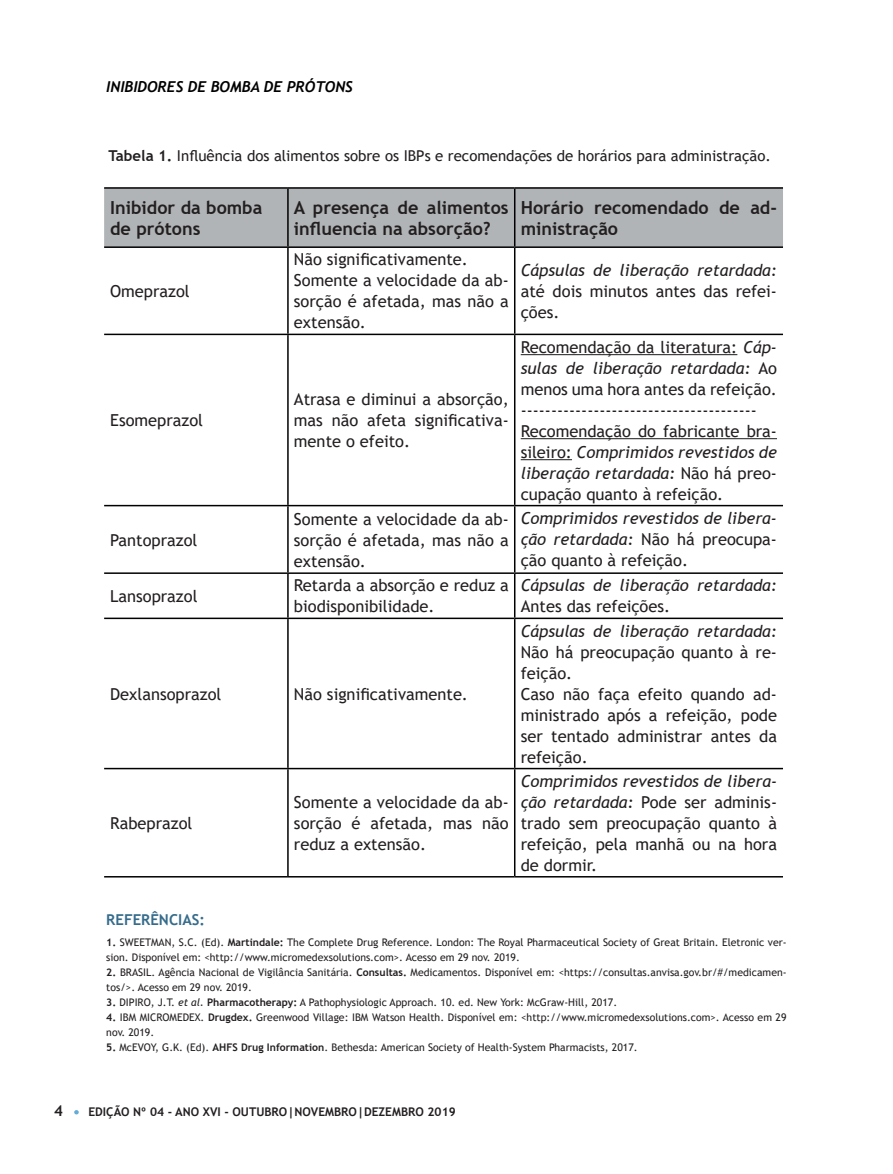
<style>
.page{position:relative;width:893px;height:1174px;background:#fff}
.page>*{position:absolute;margin:0;border:0;box-sizing:border-box;transform-origin:0 0}
.t1{font:700 18px/21px "Trebuchet MS";color:#231f20}
.t2{font:16.5px/21px "Trebuchet MS";color:#231f20}
.t3{font:italic 16.5px/21px "Trebuchet MS";color:#231f20;text-align:justify}
.t4{font:15px "Trebuchet MS";color:#231f20}
.t5{font:italic 700 15px "Trebuchet";color:#000}
.t6{font:700 15px "Trebuchet MS";color:#366c8b}
.t7{font:700 15px "Trebuchet MS";color:#231f20}
.t8{font:700 12px "Trebuchet MS";color:#231f20}
.t9{font:10.5px/15px "Trebuchet MS";color:#231f20}
.s1{font-weight:700}
.s2{font-style:italic}
.s3{font-style:normal}
</style>
<div class="page">
<svg style="left:74px;top:1110px;width:5px;height:4px"></svg>
<div style="left:104px;top:189px;width:679px;height:57px;background:#b0b4b6"></div>
<hr style="left:288px;top:187px;width:227px;height:2px;background:#000">
<hr style="left:515px;top:187px;width:268px;height:2px;background:#000">
<hr style="left:514px;top:189px;width:1px;height:57px;background:#000">
<hr style="left:288px;top:246px;width:227px;height:2px;background:#000">
<hr style="left:515px;top:246px;width:268px;height:2px;background:#000">
<hr style="left:514px;top:248px;width:1px;height:86px;background:#000">
<hr style="left:288px;top:334px;width:227px;height:1px;background:#000">
<hr style="left:515px;top:334px;width:268px;height:1px;background:#000">
<hr style="left:514px;top:335px;width:1px;height:170px;background:#000">
<hr style="left:288px;top:505px;width:227px;height:1px;background:#000">
<hr style="left:515px;top:505px;width:268px;height:1px;background:#000">
<hr style="left:514px;top:506px;width:1px;height:66px;background:#000">
<hr style="left:288px;top:572px;width:227px;height:2px;background:#000">
<hr style="left:515px;top:572px;width:268px;height:2px;background:#000">
<hr style="left:514px;top:574px;width:1px;height:43px;background:#000">
<hr style="left:288px;top:617px;width:227px;height:2px;background:#000">
<hr style="left:515px;top:617px;width:268px;height:2px;background:#000">
<hr style="left:514px;top:619px;width:1px;height:149px;background:#000">
<hr style="left:288px;top:768px;width:227px;height:1px;background:#000">
<hr style="left:515px;top:768px;width:268px;height:1px;background:#000">
<hr style="left:514px;top:769px;width:1px;height:107px;background:#000">
<hr style="left:288px;top:876px;width:227px;height:1px;background:#000">
<hr style="left:515px;top:876px;width:268px;height:1px;background:#000">
<hr style="left:104px;top:187px;width:184px;height:2px;background:#000">
<hr style="left:287px;top:189px;width:2px;height:57px;background:#000">
<hr style="left:104px;top:246px;width:184px;height:2px;background:#000">
<hr style="left:287px;top:248px;width:2px;height:86px;background:#000">
<hr style="left:104px;top:334px;width:184px;height:1px;background:#000">
<hr style="left:287px;top:335px;width:2px;height:170px;background:#000">
<hr style="left:104px;top:505px;width:184px;height:1px;background:#000">
<hr style="left:287px;top:506px;width:2px;height:66px;background:#000">
<hr style="left:104px;top:572px;width:184px;height:2px;background:#000">
<hr style="left:287px;top:574px;width:2px;height:43px;background:#000">
<hr style="left:104px;top:617px;width:184px;height:2px;background:#000">
<hr style="left:287px;top:619px;width:2px;height:149px;background:#000">
<hr style="left:104px;top:768px;width:184px;height:1px;background:#000">
<hr style="left:287px;top:769px;width:2px;height:107px;background:#000">
<hr style="left:104px;top:876px;width:184px;height:1px;background:#000">
<hr style="left:521px;top:354px;width:216px;height:1px;background:#231f20">
<hr style="left:521px;top:438px;width:256px;height:1px;background:#231f20">
<hr style="left:521px;top:459px;width:51px;height:1px;background:#231f20">
<p class="t7" style="left:54px;top:1101px;width:10px">4</p>
<p class="t5" style="left:106px;top:77px;width:248px">INIBIDORES DE BOMBA DE PRÓTONS</p>
<p class="t4" style="left:108px;top:146px;width:664px"><span class="s1">Tabela 1.</span> Influência dos alimentos sobre os IBPs e recomendações de horários para administração.</p>
<p class="t1" style="left:110px;top:197px;width:154px">Inibidor da bomba de prótons</p>
<p class="t1" style="left:294px;top:197px;width:216px">A presença de alimentos influencia na absorção?</p>
<p class="t1" style="left:521px;top:197px;width:258px">Horário recomendado de ad&shy;ministração</p>
<p class="t2" style="left:110px;top:280px;width:81px">Omeprazol</p>
<p class="t2" style="left:110px;top:409px;width:94px">Esomeprazol</p>
<p class="t2" style="left:110px;top:529px;width:89px">Pantoprazol</p>
<p class="t2" style="left:294px;top:249px;width:216px">Não significativamente.<br>Somente a velocidade da ab&shy;sorção é afetada, mas não a extensão.</p>
<p class="t3" style="left:521px;top:259px;width:258px">Cápsulas de liberação retardada:</p>
<p class="t2" style="left:521px;top:280px;width:258px">até dois minutos antes das refei&shy;ções.</p>
<p class="t2" style="left:294px;top:388px;width:216px;text-align:justify">Atrasa e diminui a absorção, mas não afeta significativa&shy;mente o efeito.</p>
<p class="t2" style="left:521px;top:336px;width:258px">Recomendação da literatura: <span class="s2">Cáp&shy;sulas de liberação retardada:</span> Ao menos uma hora antes da refeição. --------------------------------------- Recomendação do fabricante bra&shy;sileiro: <span class="s2">Comprimidos revestidos de liberação retardada:</span> Não há preo&shy;cupação quanto à refeição.</p>
<p class="t2" style="left:294px;top:508px;width:216px;text-align:justify">Somente a velocidade da ab&shy;sorção é afetada, mas não a extensão.</p>
<p class="t3" style="left:521px;top:507px;width:258px">Comprimidos revestidos de libera&shy;ção retardada: <span class="s3">Não há preocupa&shy;ção quanto à refeição.</span></p>
<p class="t2" style="left:110px;top:585px;width:89px">Lansoprazol</p>
<p class="t2" style="left:294px;top:575px;width:216px">Retarda a absorção e reduz a biodisponibilidade.</p>
<p class="t3" style="left:521px;top:575px;width:258px">Cápsulas de liberação retardada:</p>
<p class="t2" style="left:521px;top:596px;width:151px">Antes das refeições.</p>
<p class="t2" style="left:110px;top:683px;width:113px">Dexlansoprazol</p>
<p class="t2" style="left:294px;top:683px;width:176px">Não significativamente.</p>
<p class="t2" style="left:110px;top:812px;width:84px">Rabeprazol</p>
<p class="t2" style="left:294px;top:791px;width:216px;text-align:justify">Somente a velocidade da ab&shy;sorção é afetada, mas não reduz a extensão.</p>
<p class="t3" style="left:521px;top:620px;width:258px">Cápsulas de liberação retardada:</p>
<p class="t2" style="left:521px;top:641px;width:258px">Não há preocupação quanto à re&shy;feição.<br>Caso não faça efeito quando ad&shy;ministrado após a refeição, pode ser tentado administrar antes da refeição.</p>
<p class="t2" style="left:521px;top:770px;width:258px;text-align:justify"><span class="s2">Comprimidos revestidos de libera&shy;ção retardada:</span> Pode ser adminis&shy;trado sem preocupação quanto à refeição, pela manhã ou na hora de dormir.</p>
<p class="t6" style="left:106px;top:910px;width:100px">REFERÊNCIAS:</p>
<p class="t9" style="left:106px;top:934px;width:682px"><span class="s1">1.</span> SWEETMAN, S.C. (Ed). <span class="s1">Martindale:</span> The Complete Drug Reference. London: The Royal Pharmaceutical Society of Great Britain. Eletronic ver&shy;sion. Disponível em: &lt;http://www.micromedexsolutions.com&gt;. Acesso em 29 nov. 2019.</p>
<p class="t9" style="left:106px;top:964px;width:682px"><span class="s1">2.</span> BRASIL. Agência Nacional de Vigilância Sanitária. <span class="s1">Consultas.</span> Medicamentos. Disponível em: &lt;https://consultas.anvisa.gov.br/#/medicamen&shy;tos/&gt;. Acesso em 29 nov. 2019.</p>
<p class="t9" style="left:106px;top:994px;width:512px"><span class="s1">3.</span> DIPIRO, J.T. <span class="s2">et al.</span> <span class="s1">Pharmacotherapy:</span> A Pathophysiologic Approach. 10. ed. New York: McGraw-Hill, 2017.</p>
<p class="t9" style="left:106px;top:1009px;width:682px"><span class="s1">4.</span> IBM MICROMEDEX. <span class="s1">Drugdex.</span> Greenwood Village: IBM Watson Health. Disponível em: &lt;http://www.micromedexsolutions.com&gt;. Acesso em 29 nov. 2019.</p>
<p class="t9" style="left:106px;top:1039px;width:533px"><span class="s1">5.</span> McEVOY, G.K. (Ed). <span class="s1">AHFS Drug Information</span>. Bethesda: American Society of Health-System Pharmacists, 2017.</p>
<p class="t8" style="left:88px;top:1104px;width:369px">EDIÇÃO Nº 04 - ANO XVI - OUTUBRO|NOVEMBRO|DEZEMBRO 2019</p>
</div>
